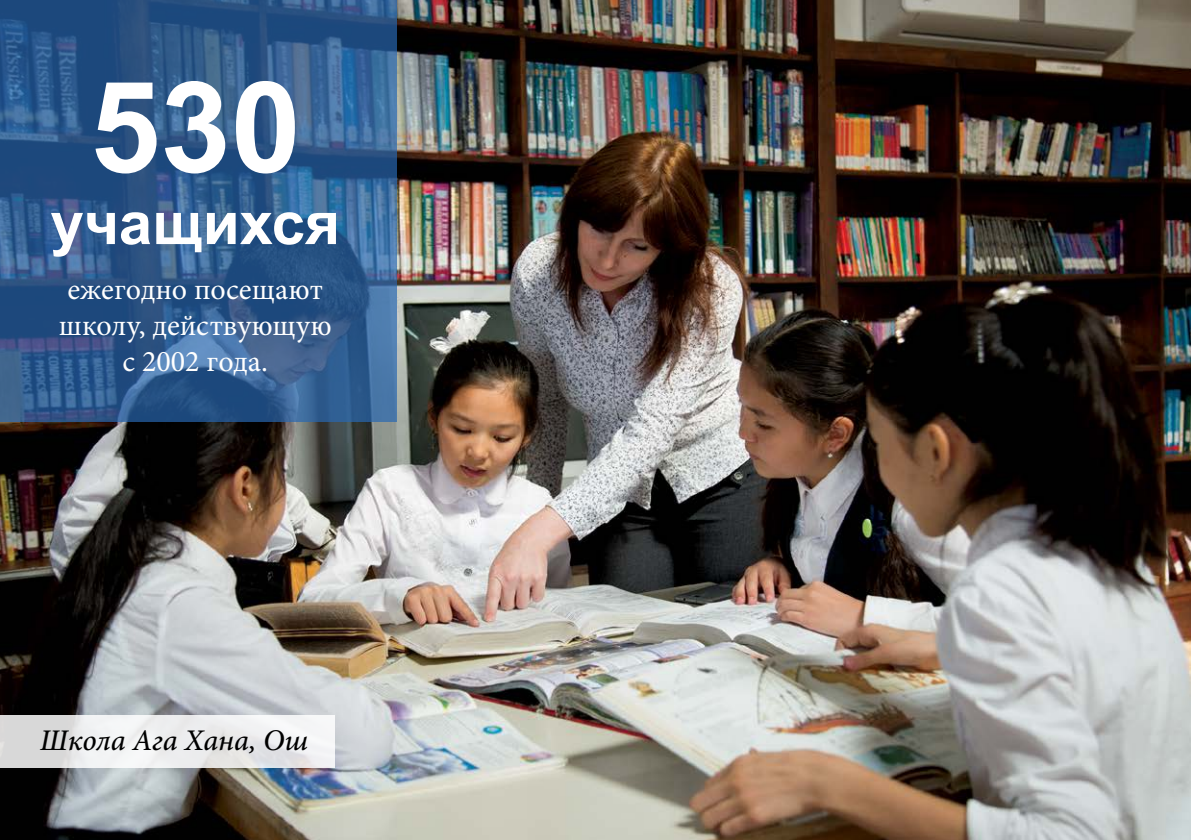
<style>
.page{position:relative;width:1191px;height:840px;background:#fff}
.page>*{position:absolute;margin:0;border:0;box-sizing:border-box;transform-origin:0 0}
.t1{font:700 126.6px "M Arial";color:#fff}
.t2{font:700 60px "Arial";color:#fff}
.t3{font:30px/36px "Minion Pro";color:#fff;text-align:center}
.t4{font:italic 500 30px "Minion Pro";color:#000}
</style>
<div class="page">
<img style="left:0;top:0;width:1191px;height:839px">
<svg style="left:0;top:0;width:397px;height:421px;background:#2f5a8b"></svg>
<svg style="left:0;top:715px;width:335px;height:52px;fill:#ecedee"></svg>
<h1 class="t1" style="left:90px;top:54px;width:213px">530</h1>
<h2 class="t2" style="left:51px;top:183px;width:291px">учащихся</h2>
<p class="t3" style="left:59px;top:271px;width:274px">ежегодно посещают школу, действующую с 2002 года.</p>
<p class="t4" style="left:40px;top:719px;width:270px">Школа Ага Хана, Ош</p>
</div>
